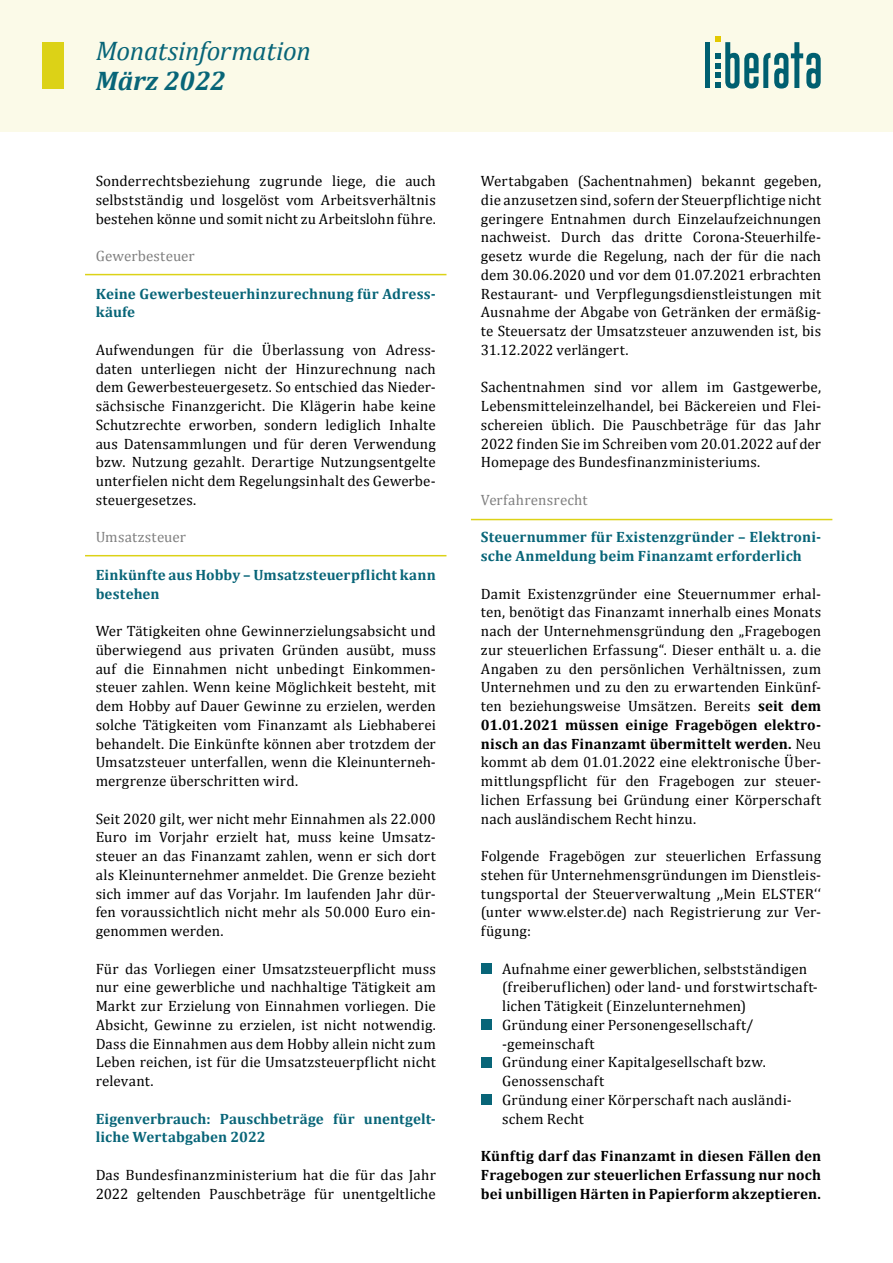
<style>
.page{position:relative;width:893px;height:1263px;background:#fff}
.page>*{position:absolute;margin:0;border:0;box-sizing:border-box;transform-origin:0 0}
.t1{font:italic 27px "Cambria";letter-spacing:-.015em;color:#086578}
.t2{font:italic 700 27px "Cambria";color:#086578}
.t3{font:15px/18.8px "Cambria";letter-spacing:.01em;color:#000;text-align:justify}
.t4{font:700 15px/18.8px "Cambria";letter-spacing:.01em;color:#086578}
.t5{font:700 15px/18.8px "Cambria";letter-spacing:.01em;color:#000;text-align:justify}
.t6{font:15px "Cambria";letter-spacing:.01em;color:#808080}
.s1{font-weight:700}
</style>
<div class="page">
<div style="left:481px;top:963px;width:10px;height:11px;background:#086578"></div>
<div style="left:481px;top:1020px;width:10px;height:10px;background:#086578"></div>
<div style="left:481px;top:1057px;width:10px;height:10px;background:#086578"></div>
<div style="left:481px;top:1095px;width:10px;height:10px;background:#086578"></div>
<hr style="left:471px;top:519px;width:361px;height:1px;background:#dcd217">
<hr style="left:85px;top:274px;width:361px;height:1px;background:#dcd217">
<hr style="left:85px;top:555px;width:361px;height:1px;background:#dcd217">
<div style="left:0;top:0;width:893px;height:132px;background:#fbfae8"></div>
<div style="left:43px;top:43px;width:21px;height:46px;background:#dcd217"></div>
<div style="left:705px;top:42px;width:5px;height:46px;background:#005f70"></div>
<svg style="left:715px;top:37px;width:106px;height:52px"></svg>
<h1 class="t1" style="left:96px;top:32px;width:217px">Monatsinformation</h1>
<h1 class="t2" style="left:96px;top:62px;width:131px">März 2022</h1>
<p class="t3" style="left:96px;top:172px;width:342px">Sonderrechtsbeziehung zugrunde liege, die auch selbstständig und losgelöst vom Arbeitsverhältnis bestehen könne und somit nicht zu Arbeitslohn führe.</p>
<p class="t6" style="left:96px;top:247px;width:101px">Gewerbesteuer</p>
<p class="t4" style="left:96px;top:284px;width:342px">Keine Gewerbesteuerhinzurechnung für Adress&shy;käufe</p>
<p class="t3" style="left:96px;top:340px;width:342px">Aufwendungen für die Überlassung von Adress&shy;daten unterliegen nicht der Hinzurechnung nach dem Gewerbesteuergesetz. So entschied das Nieder&shy;sächsische Finanzgericht. Die Klägerin habe keine Schutzrechte erworben, sondern lediglich Inhalte aus Datensammlungen und für deren Verwendung bzw. Nutzung gezahlt. Derartige Nutzungsentgelte unterfielen nicht dem Regelungsinhalt des Gewerbe&shy;steuergesetzes.</p>
<p class="t6" style="left:96px;top:528px;width:92px">Umsatzsteuer</p>
<p class="t4" style="left:96px;top:565px;width:342px">Einkünfte aus Hobby – Umsatzsteuerpflicht kann bestehen</p>
<p class="t3" style="left:96px;top:622px;width:342px">Wer Tätigkeiten ohne Gewinnerzielungsabsicht und überwiegend aus privaten Gründen ausübt, muss auf die Einnahmen nicht unbedingt Einkommen&shy;steuer zahlen. Wenn keine Möglichkeit besteht, mit dem Hobby auf Dauer Gewinne zu erzielen, werden solche Tätigkeiten vom Finanzamt als Liebhaberei behandelt. Die Einkünfte können aber trotzdem der Umsatzsteuer unterfallen, wenn die Kleinunterneh&shy;mergrenze überschritten wird.</p>
<p class="t3" style="left:96px;top:809px;width:342px">Seit 2020 gilt, wer nicht mehr Einnahmen als 22.000<br>Euro im Vorjahr erzielt hat, muss keine Umsatz&shy;steuer an das Finanzamt zahlen, wenn er sich dort als Kleinunternehmer anmeldet. Die Grenze bezieht sich immer auf das Vorjahr. Im laufenden Jahr dür&shy;fen voraussichtlich nicht mehr als 50.000 Euro ein&shy;genommen werden.</p>
<p class="t3" style="left:96px;top:959px;width:342px">Für das Vorliegen einer Umsatzsteuerpflicht muss nur eine gewerbliche und nachhaltige Tätigkeit am Markt zur Erzielung von Einnahmen vorliegen. Die Absicht, Gewinne zu erzielen, ist nicht notwendig.<br>Dass die Einnahmen aus dem Hobby allein nicht zum Leben reichen, ist für die Umsatzsteuerpflicht nicht relevant.</p>
<p class="t4" style="left:96px;top:1109px;width:342px">Eigenverbrauch: Pauschbeträge für unentgelt&shy;liche Wertabgaben 2022</p>
<p class="t3" style="left:96px;top:1165px;width:342px">Das Bundesfinanzministerium hat die für das Jahr<br>2022 geltenden Pauschbeträge für unentgeltliche</p>
<p class="t3" style="left:481px;top:172px;width:342px">Wertabgaben (Sachentnahmen) bekannt gegeben, die anzusetzen sind, sofern der Steuerpflichtige nicht geringere Entnahmen durch Einzelaufzeichnungen nachweist. Durch das dritte Corona-Steuerhilfe&shy;gesetz wurde die Regelung, nach der für die nach dem 30.06.2020 und vor dem 01.07.2021 erbrachten Restaurant- und Verpflegungsdienstleistungen mit Ausnahme der Abgabe von Getränken der ermäßig&shy;te Steuersatz der Umsatzsteuer anzuwenden ist, bis 31.12.2022 verlängert.</p>
<p class="t3" style="left:481px;top:378px;width:342px">Sachentnahmen sind vor allem im Gastgewerbe, Lebensmitteleinzelhandel, bei Bäckereien und Flei&shy;schereien üblich. Die Pauschbeträge für das Jahr 2022 finden Sie im Schreiben vom 20.01.2022 auf der Homepage des Bundesfinanzministeriums.</p>
<p class="t6" style="left:481px;top:491px;width:108px">Verfahrensrecht</p>
<p class="t4" style="left:481px;top:527px;width:342px">Steuernummer für Existenzgründer – Elektroni&shy;sche Anmeldung beim Finanzamt erforderlich</p>
<p class="t3" style="left:481px;top:584px;width:342px">Damit Existenzgründer eine Steuernummer erhal&shy;ten, benötigt das Finanzamt innerhalb eines Monats nach der Unternehmensgründung den „Fragebogen zur steuerlichen Erfassung“. Dieser enthält u. a. die Angaben zu den persönlichen Verhältnissen, zum Unternehmen und zu den zu erwartenden Einkünf&shy;ten beziehungsweise Umsätzen. Bereits <span class="s1">seit dem 01.01.2021 müssen einige Fragebögen elektro&shy;nisch an das Finanzamt übermittelt werden.</span> Neu kommt ab dem 01.01.2022 eine elektronische Über&shy;mittlungspflicht für den Fragebogen zur steuer&shy;lichen Erfassung bei Gründung einer Körperschaft nach ausländischem Recht hinzu.</p>
<p class="t3" style="left:481px;top:847px;width:342px">Folgende Fragebögen zur steuerlichen Erfassung stehen für Unternehmensgründungen im Dienstleis&shy;tungsportal der Steuerverwaltung ,,Mein ELSTER‘‘ (unter www.elster.de) nach Registrierung zur Ver&shy;fügung:</p>
<p class="t3" style="left:502px;top:959px;width:317px;text-align:left">Aufnahme einer gewerblichen, selbstständigen (freiberuflichen) oder land- und forstwirtschaft&shy;lichen Tätigkeit (Einzelunternehmen)<br>Gründung einer Personengesellschaft/ -gemeinschaft<br>Gründung einer Kapitalgesellschaft bzw.<br>Genossenschaft<br>Gründung einer Körperschaft nach ausländi&shy;schem Recht</p>
<p class="t5" style="left:481px;top:1146px;width:342px">Künftig darf das Finanzamt in diesen Fällen den Fragebogen zur steuerlichen Erfassung nur noch bei unbilligen Härten in Papierform akzeptieren.</p>
</div>
